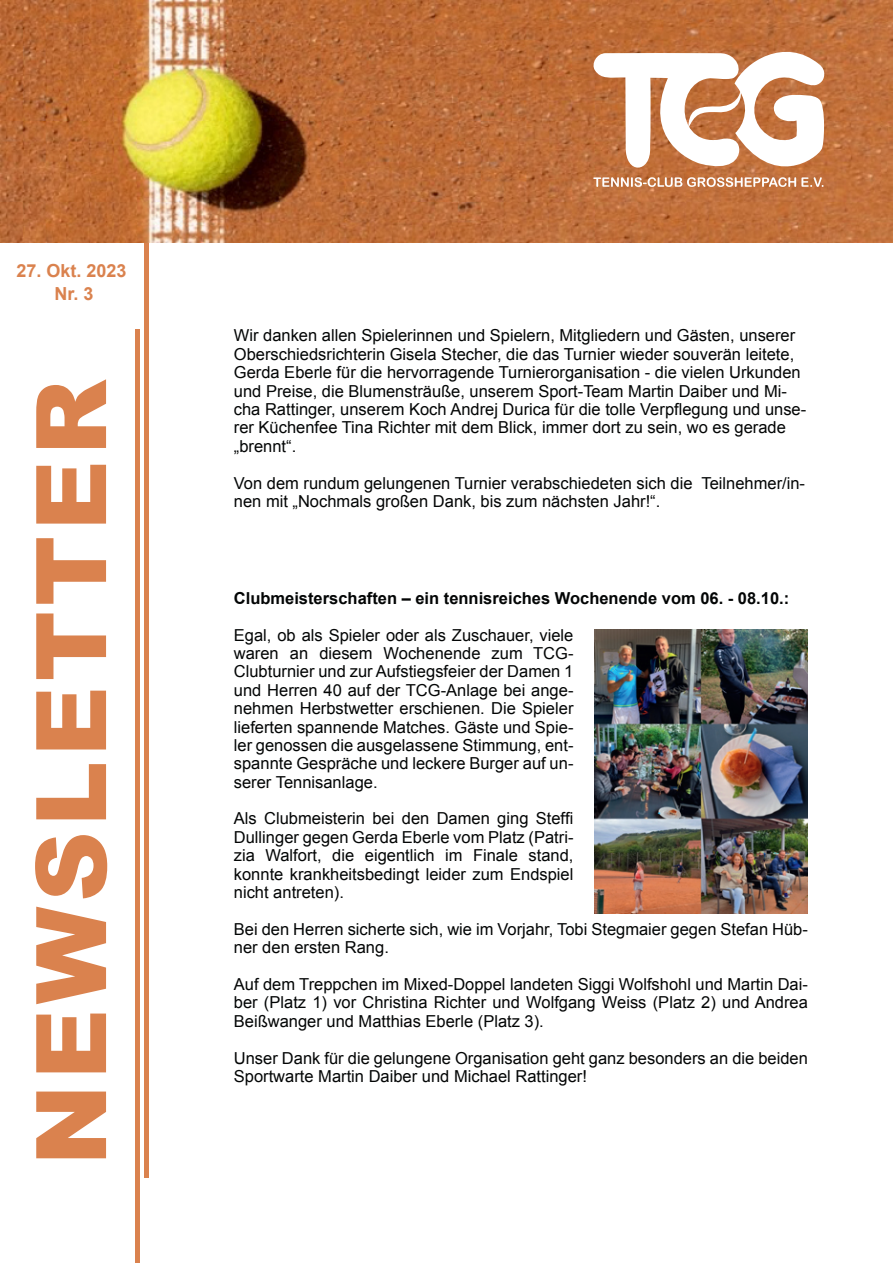
<style>
.page{position:relative;width:893px;height:1263px;background:#fff}
.page>*{position:absolute;margin:0;border:0;box-sizing:border-box;transform-origin:0 0}
.t1{font:900 97.5px "Arial";letter-spacing:.05em;color:#da824e}
.t2{font:700 18px/23.1px "Arial";color:#da824e;text-align:center}
.t3{font:16.5px/18.5px "Arial";color:#030505}
.t4{font:700 16.5px "Arial";color:#030505}
</style>
<div class="page">
<hr style="left:145px;top:213px;width:4px;height:965px;background:#da824e">
<img style="left:0;top:0;width:893px;height:243px">
<hr style="left:136px;top:330px;width:4px;height:933px;background:#da824e">
<svg style="left:591px;top:36px;width:236px;height:154px"></svg>
<img style="left:595px;top:629px;width:213px;height:285px">
<p class="t2" style="left:16px;top:261px;width:112px">27. Okt. 2023<br>Nr. 3</p>
<h1 class="t1" style="left:36px;top:1165px;width:787px;rotate:-90deg">NEWSLETTER</h1>
<p class="t3" style="left:234px;top:328px;width:574px">Wir danken allen Spielerinnen und Spielern, Mitgliedern und Gästen, unserer Oberschiedsrichterin Gisela Stecher, die das Turnier wieder souverän leitete, Gerda Eberle für die hervorragende Turnierorganisation - die vielen Urkunden und Preise, die Blumensträuße, unserem Sport-Team Martin Daiber und Mi&shy;cha Rattinger, unserem Koch Andrej Durica für die tolle Verpflegung und unse&shy;rer Küchenfee Tina Richter mit dem Blick, immer dort zu sein, wo es gerade „brennt“.</p>
<p class="t3" style="left:234px;top:475px;width:573px">Von dem rundum gelungenen Turnier verabschiedeten sich die Teilnehmer/in&shy;nen mit „Nochmals großen Dank, bis zum nächsten Jahr!“.</p>
<p class="t4" style="left:234px;top:592px;width:557px">Clubmeisterschaften – ein tennisreiches Wochenende vom 06. - 08.10.:</p>
<p class="t3" style="left:234px;top:627px;width:341px;text-align:justify">Egal, ob als Spieler oder als Zuschauer, viele waren an diesem Wochenende zum TCG-Clubturnier und zur Aufstiegsfeier der Damen 1 und Herren 40 auf der TCG-Anlage bei ange&shy;nehmen Herbstwetter erschienen. Die Spieler lieferten spannende Matches. Gäste und Spie&shy;ler genossen die ausgelassene Stimmung, ent&shy;spannte Gespräche und leckere Burger auf un&shy;serer Tennisanlage.</p>
<p class="t3" style="left:234px;top:811px;width:341px;text-align:justify">Als Clubmeisterin bei den Damen ging Steffi Dullinger gegen Gerda Eberle vom Platz (Patri&shy;zia Walfort, die eigentlich im Finale stand, konnte krankheitsbedingt leider zum Endspiel nicht antreten).</p>
<p class="t3" style="left:234px;top:921px;width:576px">Bei den Herren sicherte sich, wie im Vorjahr, Tobi Stegmaier gegen Stefan Hüb&shy;ner den ersten Rang.</p>
<p class="t3" style="left:234px;top:976px;width:576px;text-align:justify">Auf dem Treppchen im Mixed-Doppel landeten Siggi Wolfshohl und Martin Dai&shy;ber (Platz 1) vor Christina Richter und Wolfgang Weiss (Platz 2) und Andrea Beißwanger und Matthias Eberle (Platz 3).</p>
<p class="t3" style="left:234px;top:1050px;width:576px">Unser Dank für die gelungene Organisation geht ganz besonders an die beiden<br>Sportwarte Martin Daiber und Michael Rattinger!</p>
</div>
